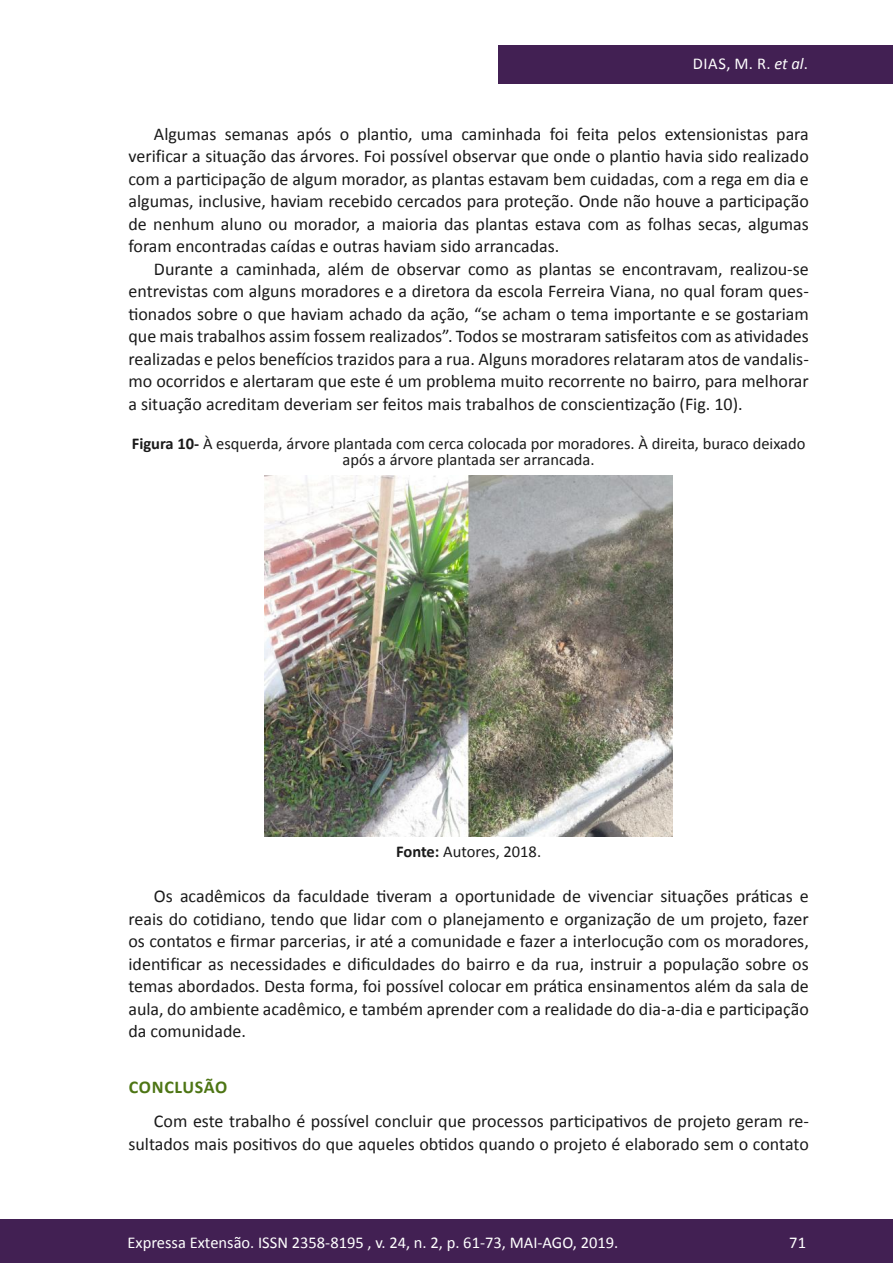
<style>
.page{position:relative;width:893px;height:1263px;background:#fff}
.page>*{position:absolute;margin:0;border:0;box-sizing:border-box;transform-origin:0 0}
.texto{font:18px/22.5px "Calibri";color:#1a1a1a;text-align:justify}
.subtitulo{font:700 18px "Calibri";letter-spacing:.035em;color:#4d7514}
.legenda{font:16.5px/16.5px "Calibri";color:#1a1a1a;text-align:center}
.t1{font:16.5px "Calibri";color:#fff}
.s1{font-style:italic}
.s2{font-weight:700}
</style>
<div class="page">
<div style="left:0;top:1219px;width:893px;height:44px;background:#422053"></div>
<div style="left:498px;top:45px;width:395px;height:39px;background:#422053"></div>
<img style="left:265px;top:476px;width:408px;height:360px">
<p class="t1" style="left:693px;top:53px;width:117px">DIAS, M. R. <span class="s1">et al</span>.</p>
<p class="texto" style="left:128px;top:122px;width:682px;text-indent:26px">Algumas semanas após o plantio, uma caminhada foi feita pelos extensionistas para verificar a situação das árvores. Foi possível observar que onde o plantio havia sido realizado com a participação de algum morador, as plantas estavam bem cuidadas, com a rega em dia e algumas, inclusive, haviam recebido cercados para proteção. Onde não houve a participação de nenhum aluno ou morador, a maioria das plantas estava com as folhas secas, algumas foram encontradas caídas e outras haviam sido arrancadas.</p>
<p class="texto" style="left:128px;top:257px;width:682px;text-indent:26px">Durante a caminhada, além de observar como as plantas se encontravam, realizou-se entrevistas com alguns moradores e a diretora da escola Ferreira Viana, no qual foram ques&shy;tionados sobre o que haviam achado da ação, “se acham o tema importante e se gostariam que mais trabalhos assim fossem realizados”. Todos se mostraram satisfeitos com as atividades realizadas e pelos benefícios trazidos para a rua. Alguns moradores relataram atos de vandalis&shy;mo ocorridos e alertaram que este é um problema muito recorrente no bairro, para melhorar a situação acreditam deveriam ser feitos mais trabalhos de conscientização (Fig. 10).</p>
<p class="legenda" style="left:132px;top:435px;width:675px"><span class="s2">Figura 10-</span> À esquerda, árvore plantada com cerca colocada por moradores. À direita, buraco deixado após a árvore plantada ser arrancada.</p>
<p class="legenda" style="left:396px;top:843px;width:147px"><span class="s2">Fonte:</span> Autores, 2018.</p>
<p class="texto" style="left:128px;top:885px;width:682px;text-indent:26px">Os acadêmicos da faculdade tiveram a oportunidade de vivenciar situações práticas e reais do cotidiano, tendo que lidar com o planejamento e organização de um projeto, fazer os contatos e firmar parcerias, ir até a comunidade e fazer a interlocução com os moradores, identificar as necessidades e dificuldades do bairro e da rua, instruir a população sobre os temas abordados. Desta forma, foi possível colocar em prática ensinamentos além da sala de aula, do ambiente acadêmico, e também aprender com a realidade do dia-a-dia e participação da comunidade.</p>
<p class="subtitulo" style="left:129px;top:1075px;width:100px">CONCLUSÃO</p>
<p class="texto" style="left:128px;top:1110px;width:682px;text-align:right">Com este trabalho é possível concluir que processos participativos de projeto geram re&shy;sultados mais positivos do que aqueles obtidos quando o projeto é elaborado sem o contato</p>
<p class="t1" style="left:128px;top:1231px;width:492px">Expressa Extensão. ISSN 2358-8195 , v. 24, n. 2, p. 61-73, MAI-AGO, 2019.</p>
<p class="t1" style="left:789px;top:1231px;width:18px">71</p>
</div>
